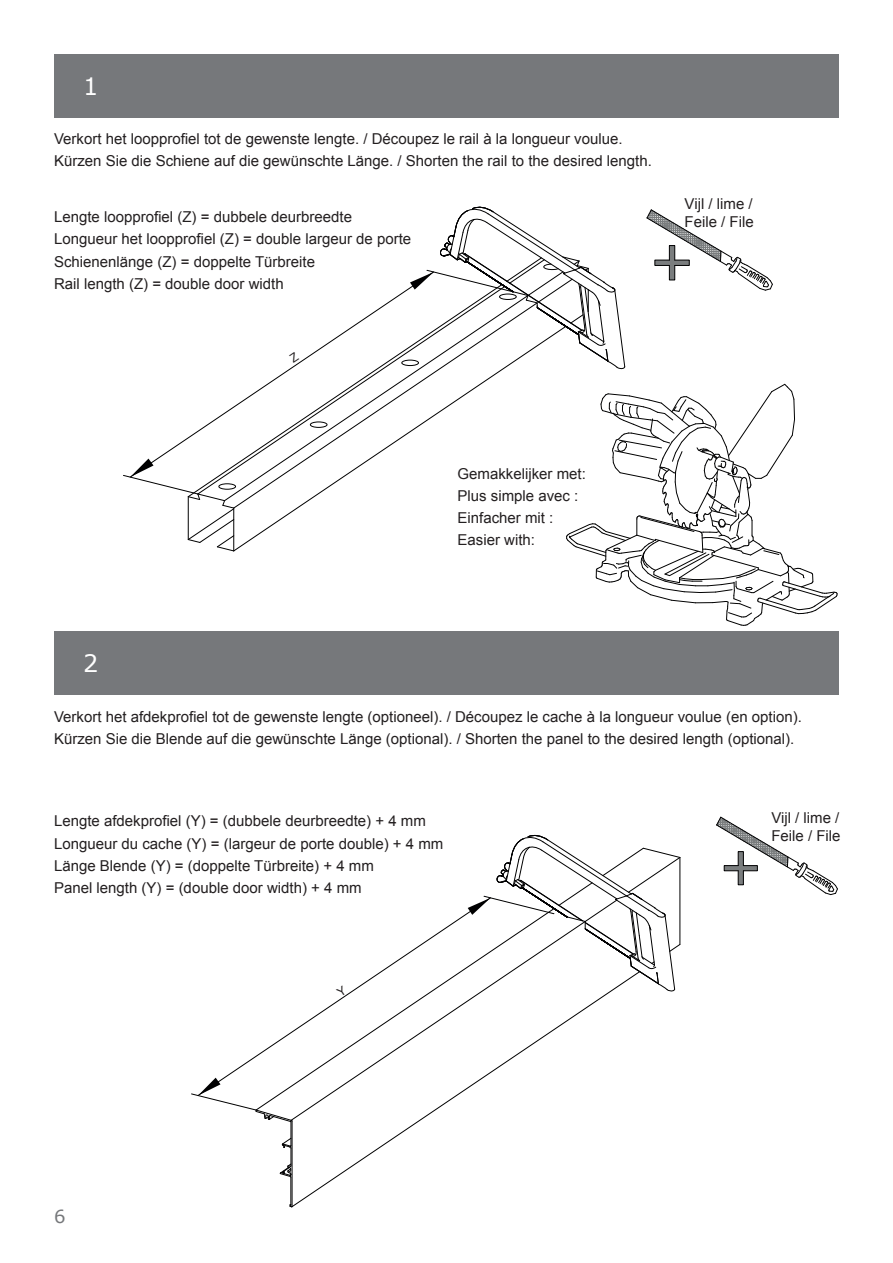
<style>
.page{position:relative;width:893px;height:1263px;background:#fff}
.page>*{position:absolute;margin:0;border:0;box-sizing:border-box;transform-origin:0 0}
.t1{font:24px "Verdana";color:#fff}
.t2{font:18px "Verdana";color:#76787b}
.t3{font:15px/18px "Arial";color:#231f20}
</style>
<div class="page">
<svg style="left:716px;top:816px;width:122px;height:79px"></svg>
<svg style="left:255px;top:908px;width:213px;height:150px"></svg>
<svg style="left:291px;top:970px;width:321px;height:237px"></svg>
<svg style="left:468px;top:834px;width:213px;height:157px"></svg>
<svg style="left:191px;top:1078px;width:102px;height:130px"></svg>
<div style="left:54px;top:54px;width:785px;height:64px;background:#76787b"></div>
<div style="left:54px;top:631px;width:785px;height:64px;background:#76787b"></div>
<svg style="left:567px;top:383px;width:271px;height:243px"></svg>
<svg style="left:235px;top:369px;width:269px;height:133px"></svg>
<svg style="left:646px;top:209px;width:127px;height:82px"></svg>
<svg style="left:123px;top:475px;width:112px;height:77px"></svg>
<svg style="left:426px;top:206px;width:200px;height:163px"></svg>
<svg style="left:129px;top:271px;width:306px;height:207px"></svg>
<svg style="left:289px;top:351px;width:10px;height:11px"></svg>
<svg style="left:336px;top:985px;width:11px;height:12px"></svg>
<p class="t1" style="left:83px;top:71px;width:17px">1</p>
<p class="t3" style="left:54px;top:130px;width:570px">Verkort het loopprofiel tot de gewenste lengte. / Découpez le rail à la longueur voulue.</p>
<p class="t3" style="left:54px;top:152px;width:599px">Kürzen Sie die Schiene auf die gewünschte Länge. / Shorten the rail to the desired length.</p>
<p class="t3" style="left:54px;top:208px;width:300px">Lengte loopprofiel (Z) = dubbele deurbreedte</p>
<p class="t3" style="left:54px;top:230px;width:359px">Longueur het loopprofiel (Z) = double largeur de porte</p>
<p class="t3" style="left:54px;top:252px;width:263px">Schienenlänge (Z) = doppelte Türbreite</p>
<p class="t3" style="left:54px;top:275px;width:231px">Rail length (Z) = double door width</p>
<p class="t3" style="left:685px;top:195px;width:71px">Vijl / lime /<br>Feile / File</p>
<p class="t1" style="left:83px;top:648px;width:17px">2</p>
<p class="t3" style="left:458px;top:465px;width:130px">Gemakkelijker met:</p>
<p class="t3" style="left:458px;top:487px;width:122px">Plus simple avec :</p>
<p class="t3" style="left:458px;top:509px;width:97px">Einfacher mit :</p>
<p class="t3" style="left:458px;top:531px;width:79px">Easier with:</p>
<p class="t3" style="left:54px;top:707px;width:749px">Verkort het afdekprofiel tot de gewenste lengte (optioneel). / Découpez le cache à la longueur voulue (en option).</p>
<p class="t3" style="left:54px;top:730px;width:742px">Kürzen Sie die Blende auf die gewünschte Länge (optional). / Shorten the panel to the desired length (optional).</p>
<p class="t3" style="left:54px;top:812px;width:373px">Lengte afdekprofiel (Y) = (dubbele deurbreedte) + 4 mm</p>
<p class="t3" style="left:54px;top:834px;width:391px">Longueur du cache (Y) = (largeur de porte double) + 4 mm</p>
<p class="t3" style="left:54px;top:857px;width:321px">Länge Blende (Y) = (doppelte Türbreite) + 4 mm</p>
<p class="t3" style="left:54px;top:879px;width:309px">Panel length (Y) = (double door width) + 4 mm</p>
<p class="t2" style="left:54px;top:1205px;width:13px">6</p>
<p class="t3" style="left:771px;top:809px;width:71px">Vijl / lime /<br>Feile / File</p>
</div>
